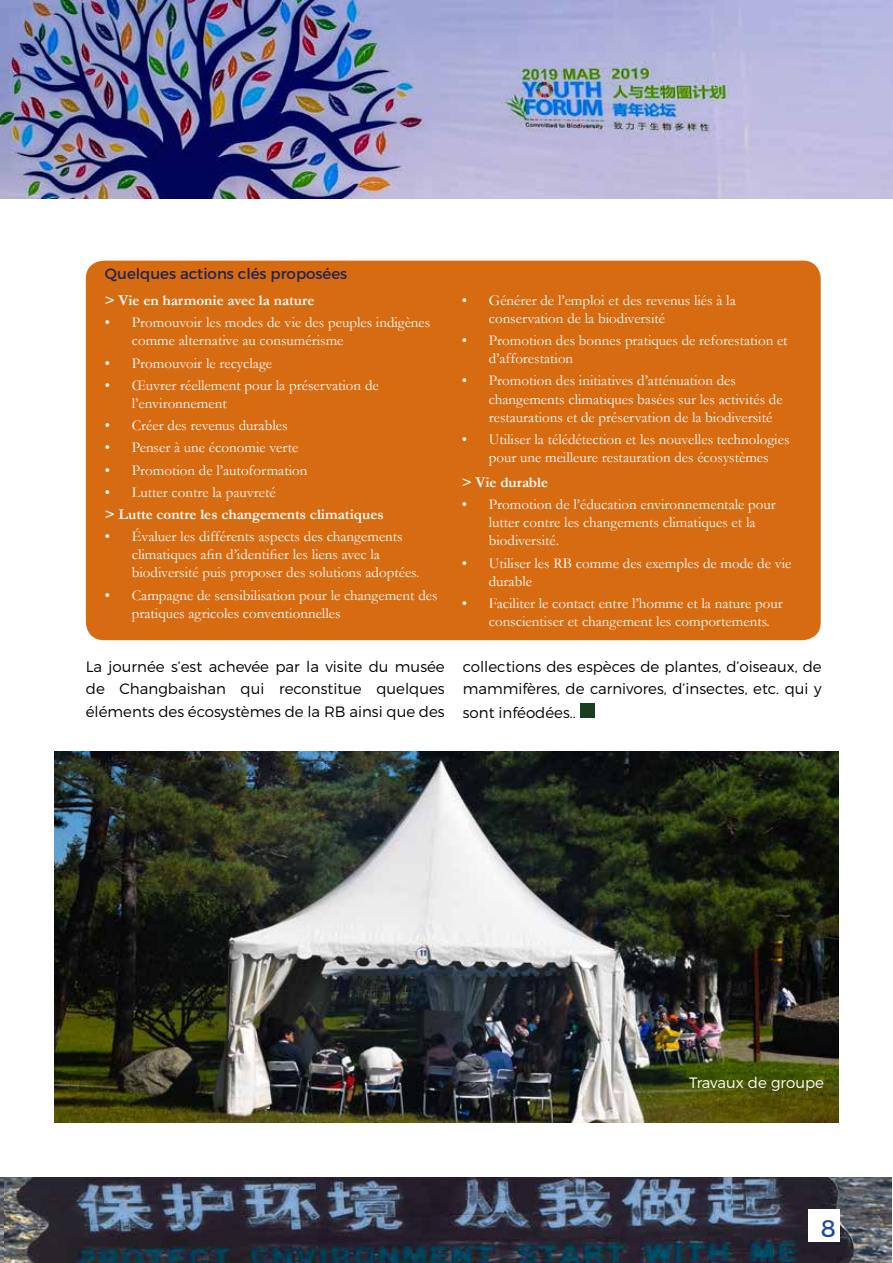
<style>
.page{position:relative;width:893px;height:1263px;background:#fff}
.page>*{position:absolute;margin:0;border:0;box-sizing:border-box;transform-origin:0 0}
.t1{font:24px "Montserrat";color:#1f499a}
.t2{font:15px/18px "Garamond";color:#fff}
.t3{font:300 15px/22.5px "Montserrat";color:#000;text-align:justify}
.t4{font:700 15px "Garamond";color:#fff}
.t5{font:15px "Montserrat";color:#20254c}
.t6{font:300 15px "Montserrat";color:#fff}
</style>
<div class="page">
<img style="left:4px;top:1178px;width:887px;height:85px">
<img style="left:0;top:1178px;width:4px;height:85px">
<img style="left:0;top:0;width:893px;height:199px">
<div style="left:808px;top:1209px;width:32px;height:32px;background:#fff"></div>
<div style="left:580px;top:703px;width:15px;height:15px;background:#1a3e1e"></div>
<img style="left:54px;top:752px;width:785px;height:371px">
<div style="left:86px;top:261px;width:735px;height:379px;background:#d76b12;border-radius:18px"></div>
<p class="t5" style="left:105px;top:265px;width:244px">Quelques actions clés proposées</p>
<p class="t4" style="left:105px;top:290px;width:211px">&gt; Vie en harmonie avec la nature</p>
<p class="t2" style="left:132px;top:313px;width:300px;text-indent:-27px">• Promouvoir les modes de vie des peuples indigènes comme alternative au consumérisme</p>
<p class="t2" style="left:105px;top:353px;width:169px">• Promouvoir le recyclage</p>
<p class="t2" style="left:132px;top:376px;width:248px;text-indent:-27px">• Œuvrer réellement pour la préservation de l’environnement</p>
<p class="t2" style="left:105px;top:416px;width:184px">• Créer des revenus durables</p>
<p class="t2" style="left:105px;top:438px;width:195px">• Penser à une économie verte</p>
<p class="t2" style="left:105px;top:460px;width:204px">• Promotion de l’autoformation</p>
<p class="t2" style="left:105px;top:483px;width:172px">• Lutter contre la pauvreté</p>
<p class="t4" style="left:105px;top:504px;width:280px">&gt; Lutte contre les changements climatiques</p>
<p class="t2" style="left:132px;top:527px;width:289px;text-indent:-27px">• Évaluer les différents aspects des changements climatiques afin d’identifier les liens avec la biodiversité puis proposer des solutions adoptées.</p>
<p class="t2" style="left:132px;top:585px;width:307px;text-indent:-27px">• Campagne de sensibilisation pour le changement des pratiques agricoles conventionnelles</p>
<p class="t2" style="left:489px;top:291px;width:248px;text-indent:-27px">• Générer de l’emploi et des revenus liés à la conservation de la biodiversité</p>
<p class="t2" style="left:489px;top:331px;width:300px;text-indent:-27px">• Promotion des bonnes pratiques de reforestation et d’afforestation</p>
<p class="t2" style="left:489px;top:371px;width:295px;text-indent:-27px">• Promotion des initiatives d’atténuation des changements climatiques basées sur les activités de restaurations et de préservation de la biodiversité</p>
<p class="t2" style="left:462px;top:430px;width:329px;text-align:center">• Utiliser la télédétection et les nouvelles technologies pour une meilleure restauration des écosystèmes</p>
<p class="t4" style="left:462px;top:472px;width:88px">&gt; Vie durable</p>
<p class="t2" style="left:489px;top:495px;width:289px;text-indent:-27px">• Promotion de l’éducation environnementale pour lutter contre les changements climatiques et la biodiversité.</p>
<p class="t2" style="left:489px;top:553px;width:304px;text-indent:-27px">• Utiliser les RB comme des exemples de mode de vie durable</p>
<p class="t2" style="left:489px;top:594px;width:296px;text-indent:-27px">• Faciliter le contact entre l’homme et la nature pour conscientiser et changement les comportements.</p>
<p class="t3" style="left:86px;top:655px;width:360px">La journée s’est achevée par la visite du musée de Changbaishan qui reconstitue quelques éléments des écosystèmes de la RB ainsi que des</p>
<p class="t3" style="left:463px;top:655px;width:360px">collections des espèces de plantes, d’oiseaux, de mammifères, de carnivores, d’insectes, etc. qui y</p>
<p class="t3" style="left:463px;top:701px;width:115px">sont inféodées..</p>
<p class="t6" style="left:689px;top:1074px;width:137px">Travaux de groupe</p>
<h1 class="t1" style="left:821px;top:1213px;width:17px">8</h1>
</div>
